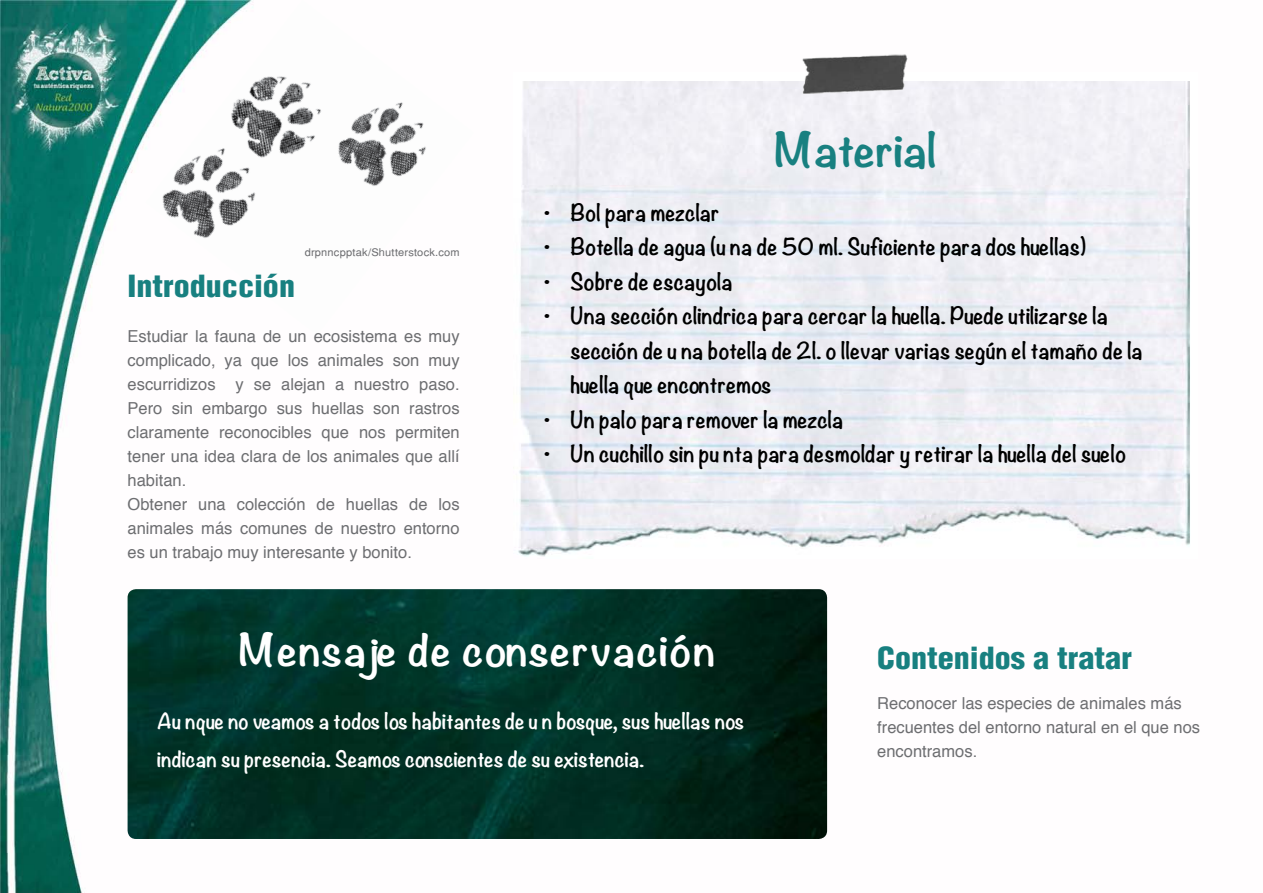
<style>
.page{position:relative;width:1263px;height:893px;background:#fff}
.page>*{position:absolute;margin:0;border:0;box-sizing:border-box;transform-origin:0 0}
.t1{font:700 42px "Noteworthy";color:#188080;scale:1.08 1}
.t2{font:700 39.45px "Noteworthy";letter-spacing:.03em;color:#fff;scale:1.08 1}
.t3{font:900 condensed 29.85px "Helvetica";color:#188080;scale:1.08 1}
.t4{font:700 21px/34.5px "Noteworthy";color:#000}
.t5{font:700 19.8px/37.5px "Noteworthy";color:#fff}
.t6{font:16.5px/24px "Helvetica";color:#6d6e71}
.t7{font:10.5px "Helvetica";letter-spacing:.02em;color:#6d6e71;scale:1.04 1}
</style>
<div class="page">
<img style="left:0;top:0;width:828px;height:893px">
<img style="left:146px;top:0;width:328px;height:335px">
<img style="left:514px;top:72px;width:676px;height:127px">
<img style="left:128px;top:589px;width:699px;height:250px">
<img style="left:797px;top:51px;width:117px;height:46px">
<img style="left:514px;top:199px;width:676px;height:359px">
<p class="t7" style="left:305px;top:246px;width:151px">drpnncpptak/Shutterstock.com</p>
<h3 class="t3" style="left:128px;top:267px;width:157px">Introducción</h3>
<p class="t6" style="left:128px;top:324px;width:334px">Estudiar la fauna de un ecosistema es muy complicado, ya que los animales son muy escurridizos y se alejan a nuestro paso.<br>Pero sin embargo sus huellas son rastros claramente reconocibles que nos permiten tener una idea clara de los animales que allí habitan.<br>Obtener una colección de huellas de los animales más comunes de nuestro entorno es un trabajo muy interesante y bonito.</p>
<h1 class="t1" style="left:774px;top:113px;width:151px">Material</h1>
<p class="t4" style="left:544px;top:195px;width:177px">• Bol para mezclar</p>
<p class="t4" style="left:544px;top:229px;width:544px">• Botella de agua (u na de 50 ml. Suficiente para dos huellas)</p>
<p class="t4" style="left:544px;top:264px;width:191px">• Sobre de escayola</p>
<p class="t4" style="left:571px;top:298px;width:574px;text-indent:-27px">• Una sección clindrica para cercar la huella. Puede utilizarse la sección de u na botella de 2l. o llevar varias según el tamaño de la huella que encontremos</p>
<p class="t4" style="left:544px;top:401px;width:301px">• Un palo para remover la mezcla</p>
<p class="t4" style="left:544px;top:436px;width:584px">• Un cuchillo sin pu nta para desmoldar y retirar la huella del suelo</p>
<h2 class="t2" style="left:239px;top:615px;width:443px">Mensaje de conservación</h2>
<p class="t5" style="left:157px;top:702px;width:589px">Au nque no veamos a todos los habitantes de u n bosque, sus huellas nos indican su presencia. Seamos conscientes de su existencia.</p>
<h3 class="t3" style="left:877px;top:639px;width:237px">Contenidos a tratar</h3>
<p class="t6" style="left:877px;top:691px;width:324px">Reconocer las especies de animales más frecuentes del entorno natural en el que nos encontramos.</p>
</div>
